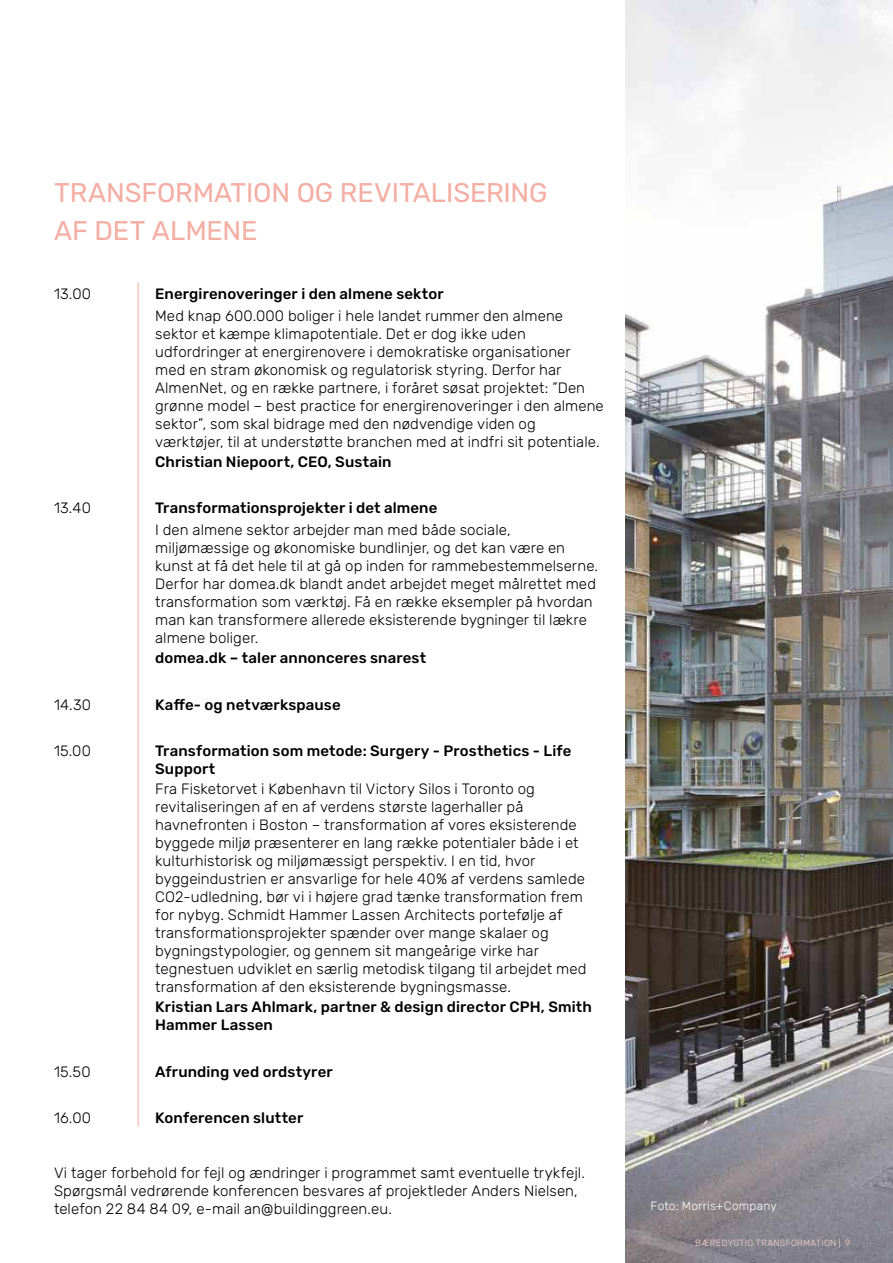
<style>
.page{position:relative;width:893px;height:1263px;background:#fff}
.page>*{position:absolute;margin:0;border:0;box-sizing:border-box;transform-origin:0 0}
.t1{font:27px/38.5px "Rubik";letter-spacing:-.005em;color:#f4aea4}
.t2{font:300 15px/18px "Rubik";letter-spacing:.005em;color:#000}
.t3{font:500 15px/18px "Rubik";letter-spacing:.01em;color:#000}
.t4{font:300 12px "Rubik";letter-spacing:.015em;color:#fff}
.t5{font:300 9px "Rubik";letter-spacing:.025em;color:#f9d6d2}
</style>
<div class="page">
<img style="left:626px;top:0;width:267px;height:1263px">
<svg style="left:138px;top:282px;width:1px;height:22px"></svg>
<hr style="left:138px;top:304px;width:1px;height:146px;background:#f4aea4">
<hr style="left:138px;top:450px;width:1px;height:47px;background:#f4aea4">
<svg style="left:138px;top:497px;width:1px;height:22px"></svg>
<hr style="left:138px;top:519px;width:1px;height:128px;background:#f4aea4">
<hr style="left:138px;top:647px;width:1px;height:46px;background:#f4aea4">
<hr style="left:138px;top:693px;width:1px;height:47px;background:#f4aea4">
<hr style="left:138px;top:740px;width:1px;height:38px;background:#f4aea4">
<hr style="left:138px;top:778px;width:1px;height:218px;background:#f4aea4">
<hr style="left:138px;top:996px;width:1px;height:64px;background:#f4aea4">
<hr style="left:138px;top:1060px;width:1px;height:46px;background:#f4aea4">
<svg style="left:138px;top:1106px;width:1px;height:20px"></svg>
<h1 class="t1" style="left:54px;top:174px;width:495px">TRANSFORMATION OG REVITALISERING<br>AF DET ALMENE</h1>
<p class="t2" style="left:54px;top:285px;width:39px">13.00</p>
<p class="t3" style="left:155px;top:285px;width:290px">Energirenoveringer i den almene sektor</p>
<p class="t2" style="left:155px;top:307px;width:450px">Med knap 600.000 boliger i hele landet rummer den almene sektor et kæmpe klimapotentiale. Det er dog ikke uden udfordringer at energirenovere i demokratiske organisationer med en stram økonomisk og regulatorisk styring. Derfor har AlmenNet, og en række partnere, i foråret søsat projektet: ”Den grønne model – best practice for energirenoveringer i den almene sektor”, som skal bidrage med den nødvendige viden og værktøjer, til at understøtte branchen med at indfri sit potentiale.</p>
<p class="t3" style="left:155px;top:453px;width:238px">Christian Niepoort, CEO, Sustain</p>
<p class="t2" style="left:54px;top:499px;width:39px">13.40</p>
<p class="t3" style="left:155px;top:499px;width:284px">Transformationsprojekter i det almene</p>
<p class="t2" style="left:155px;top:521px;width:444px">I den almene sektor arbejder man med både sociale, miljømæssige og økonomiske bundlinjer, og det kan være en kunst at få det hele til at gå op inden for rammebestemmelserne.<br>Derfor har domea.dk blandt andet arbejdet meget målrettet med transformation som værktøj. Få en række eksempler på hvordan man kan transformere allerede eksisterende bygninger til lækre almene boliger.</p>
<p class="t3" style="left:155px;top:649px;width:273px">domea.dk – taler annonceres snarest</p>
<p class="t2" style="left:54px;top:696px;width:39px">14.30</p>
<p class="t3" style="left:155px;top:696px;width:187px">Kaffe- og netværkspause</p>
<p class="t2" style="left:54px;top:742px;width:38px">15.00</p>
<p class="t3" style="left:155px;top:742px;width:418px">Transformation som metode: Surgery - Prosthetics - Life<br>Support</p>
<p class="t2" style="left:155px;top:780px;width:433px">Fra Fisketorvet i København til Victory Silos i Toronto og revitaliseringen af en af verdens største lagerhaller på havnefronten i Boston – transformation af vores eksisterende byggede miljø præsenterer en lang række potentialer både i et kulturhistorisk og miljømæssigt perspektiv. I en tid, hvor byggeindustrien er ansvarlige for hele 40% af verdens samlede CO2-udledning, bør vi i højere grad tænke transformation frem for nybyg. Schmidt Hammer Lassen Architects portefølje af transformationsprojekter spænder over mange skalaer og bygningstypologier, og gennem sit mangeårige virke har tegnestuen udviklet en særlig metodisk tilgang til arbejdet med transformation af den eksisterende bygningsmasse.</p>
<p class="t3" style="left:155px;top:998px;width:438px">Kristian Lars Ahlmark, partner &amp; design director CPH, Smith<br>Hammer Lassen</p>
<p class="t2" style="left:54px;top:1063px;width:38px">15.50</p>
<p class="t3" style="left:155px;top:1063px;width:179px">Afrunding ved ordstyrer</p>
<p class="t2" style="left:54px;top:1109px;width:39px">16.00</p>
<p class="t3" style="left:155px;top:1109px;width:150px">Konferencen slutter</p>
<p class="t2" style="left:54px;top:1164px;width:532px">Vi tager forbehold for fejl og ændringer i programmet samt eventuelle trykfejl.<br>Spørgsmål vedrørende konferencen besvares af projektleder Anders Nielsen, telefon 22 84 84 09, e-mail an@buildinggreen.eu.</p>
<p class="t4" style="left:651px;top:1199px;width:128px">Foto: Morris+Company</p>
<p class="t5" style="left:695px;top:1238px;width:157px">BÆREDYGTIG TRANSFORMATION | 9</p>
</div>
